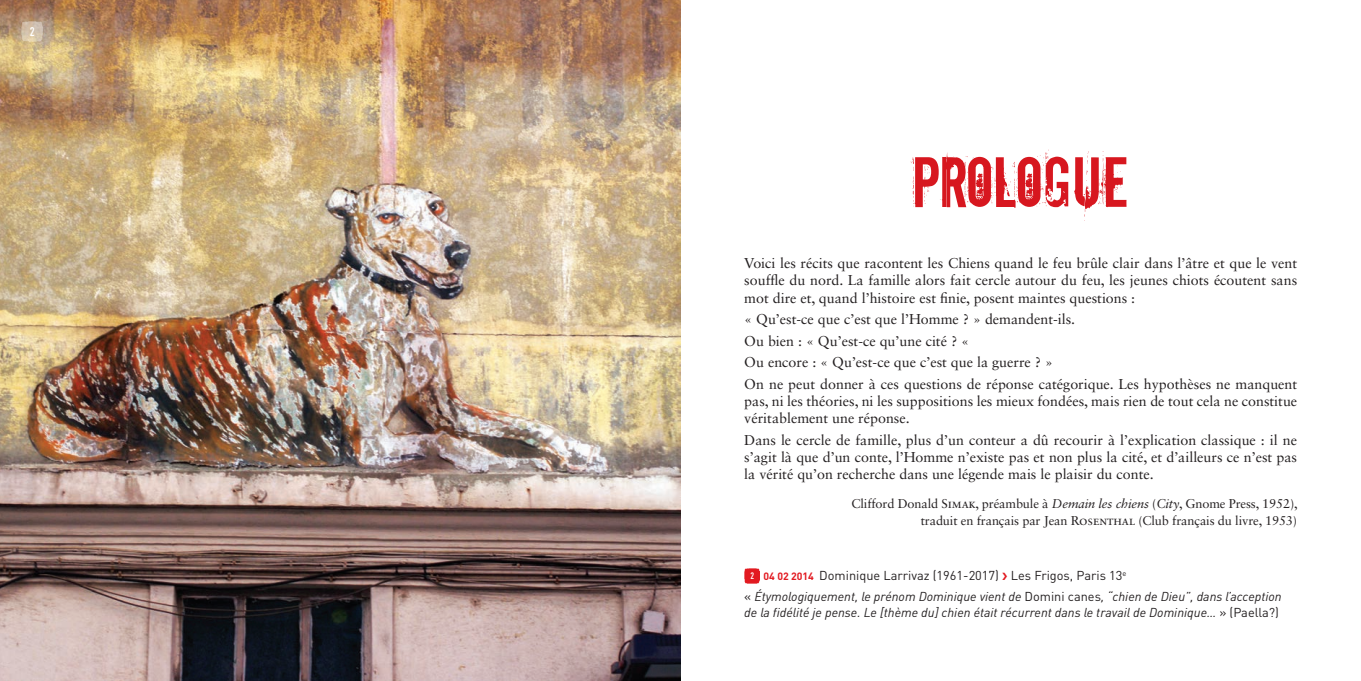
<style>
.page{position:relative;width:1361px;height:681px;background:#fff}
.page>*{position:absolute;margin:0;border:0;box-sizing:border-box;transform-origin:0 0}
.Titre{font:67.5px "Downcome";color:#d7171f}
.Corps_de_texte{font:14.25px/17.2px "Sabon LT Std";color:#231f20;text-align:justify}
.t1{font:italic 12.75px/16.5px "DINOT";color:#231f20}
.Corps_de_texte-2{font:12.75px/16.5px "Sabon LT Std";letter-spacing:-.01em;color:#231f20;text-align:right}
.t2{font:12.75px "DINOT";color:#231f20}
.t3{font:700 condensed 12.3px "DINOT";color:#fff}
.t4{font:700 condensed 9.3px "DINOT";color:#fff}
.s1{font-style:italic}
.s2{font-weight:700;font-size:10.5px;color:#e21a21}
.s3{color:#e21a21}
.s4{font-style:normal}
</style>
<div class="page">
<img style="left:0;top:0;width:680px;height:680px">
<img style="left:21px;top:21px;width:21px;height:21px">
<img style="left:744px;top:568px;width:16px;height:15px">
<p class="t3" style="left:30px;top:24px;width:6px">2</p>
<p class="Titre" style="left:911px;top:136px;width:220px">PROLOGUE</p>
<p class="Corps_de_texte" style="left:744px;top:254px;width:554px">Voici les récits que racontent les Chiens quand le feu brûle clair dans l’âtre et que le vent souffle du nord. La famille alors fait cercle autour du feu, les jeunes chiots écoutent sans mot dire et, quand l’histoire est finie, posent maintes questions :</p>
<p class="Corps_de_texte" style="left:744px;top:310px;width:332px">« Qu’est-ce que c’est que l’Homme ? » demandent-ils.</p>
<p class="Corps_de_texte" style="left:744px;top:331px;width:226px">Ou bien : « Qu’est-ce qu’une cité ? «</p>
<p class="Corps_de_texte" style="left:744px;top:353px;width:310px">Ou encore : « Qu’est-ce que c’est que la guerre ? »</p>
<p class="Corps_de_texte" style="left:744px;top:375px;width:554px">On ne peut donner à ces questions de réponse catégorique. Les hypothèses ne manquent pas, ni les théories, ni les suppositions les mieux fondées, mais rien de tout cela ne constitue véritablement une réponse.</p>
<p class="Corps_de_texte" style="left:744px;top:431px;width:554px">Dans le cercle de famille, plus d’un conteur a dû recourir à l’explication classique : il ne s’agit là que d’un conte, l’Homme n’existe pas et non plus la cité, et d’ailleurs ce n’est pas la vérité qu’on recherche dans une légende mais le plaisir du conte.</p>
<p class="Corps_de_texte-2" style="left:851px;top:495px;width:448px">Clifford Donald Simak, préambule à <span class="s1">Demain les chiens</span> (<span class="s1">City</span>, Gnome Press, 1952), traduit en français par Jean Rosenthal (Club français du livre, 1953)</p>
<p class="t4" style="left:750px;top:570px;width:5px">2</p>
<p class="t2" style="left:763px;top:567px;width:364px"><span class="s2">04 02 2014</span> Dominique Larrivaz (1961-2017) <span class="s3">❯</span> Les Frigos, Paris 13<sup>e</sup></p>
<p class="t1" style="left:744px;top:587px;width:539px"><span class="s4">«</span> Étymologiquement, le prénom Dominique vient de <span class="s4">Domini canes</span>, “chien de Dieu”, dans l’acception de la fidélité je pense. Le [thème du] chien était récurrent dans le travail de Dominique… <span class="s4">» (Paella?)</span></p>
</div>
